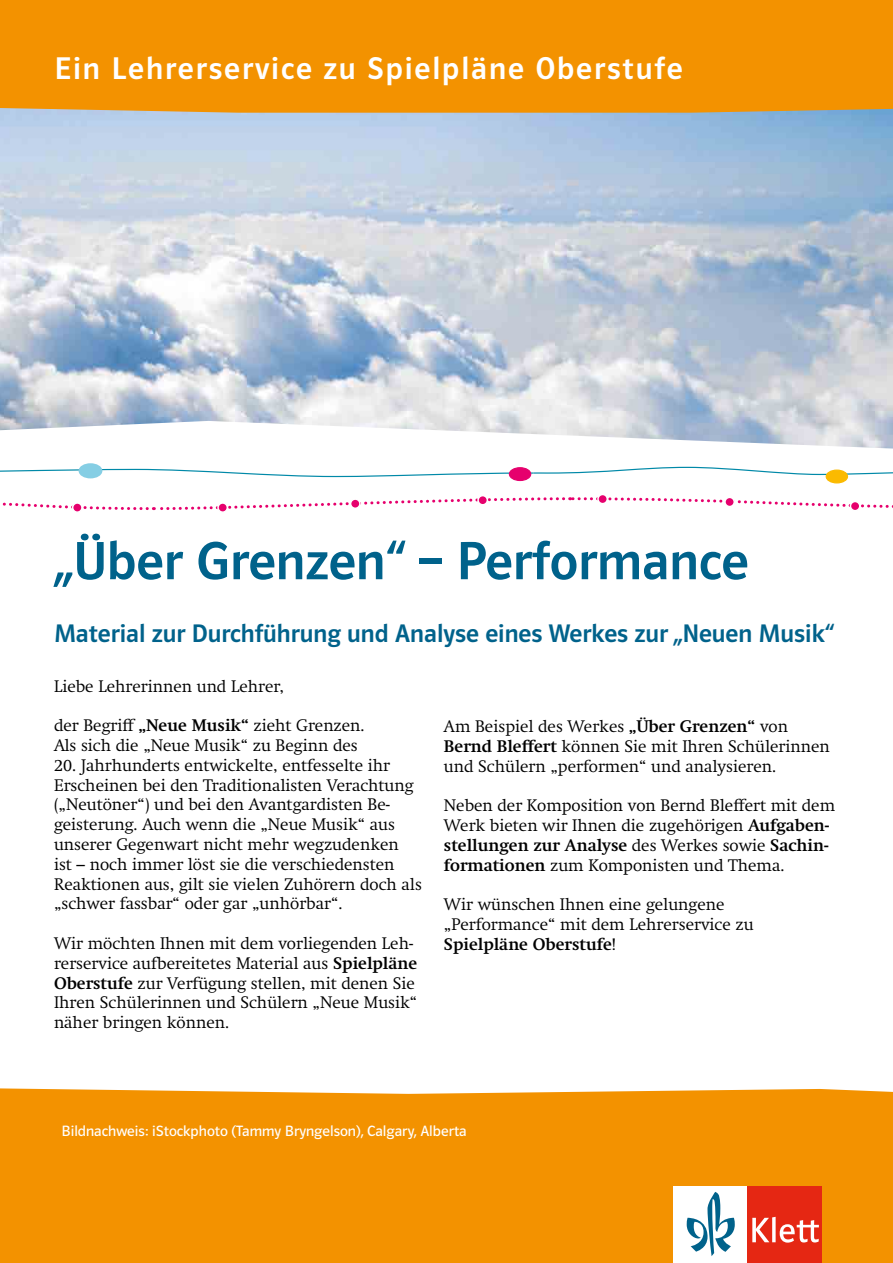
<style>
.page{position:relative;width:893px;height:1263px;background:#fff}
.page>*{position:absolute;margin:0;border:0;box-sizing:border-box;transform-origin:0 0}
.t1{font:54px "Polo ST11 K Krftg";color:#00628b}
.t2{font:31.5px "Polo ST11 K Krftg";letter-spacing:.06em;color:#fff}
.t3{font:25.5px "Polo ST11 K Krftg";color:#00628b}
.t4{font:300 16.5px/19.8px "Klett Swift";color:#000}
.t5{font:15px "Polo ST11 K Buch";color:#fff}
.s1{font-weight:700}
</style>
<div class="page">
<img style="left:0;top:113px;width:893px;height:336px">
<div style="left:0;top:0;width:893px;height:113px;background:#f39200"></div>
<div style="left:0;top:1088px;width:893px;height:175px;background:#f39200"></div>
<div style="left:674px;top:1186px;width:74px;height:77px;background:#fff"></div>
<div style="left:748px;top:1186px;width:74px;height:77px;background:#e52713"></div>
<svg style="left:752px;top:1217px;width:67px;height:25px"></svg>
<svg style="left:687px;top:1192px;width:48px;height:64px"></svg>
<svg style="left:0;top:466px;width:893px;height:12px"></svg>
<div style="left:80px;top:464px;width:21px;height:13px;background:#85cee4;border-radius:50%"></div>
<div style="left:79px;top:463px;width:23px;height:15px;border:2px solid #85cee4;border-radius:50%"></div>
<div style="left:509px;top:468px;width:22px;height:12px;background:#e6006d;border-radius:50%"></div>
<div style="left:509px;top:467px;width:22px;height:14px;border:1px solid #e6006d;border-radius:50%"></div>
<div style="left:826px;top:470px;width:21px;height:13px;background:#fbba00;border-radius:50%"></div>
<div style="left:826px;top:469px;width:22px;height:14px;border:1px solid #fbba00;border-radius:50%"></div>
<svg style="left:2px;top:497px;width:891px;height:14px"></svg>
<div style="left:218px;top:503px;width:9px;height:9px;background:#e6006d;border-radius:50%"></div>
<div style="left:217px;top:502px;width:11px;height:11px;border:2px solid #fff;border-radius:50%"></div>
<div style="left:351px;top:499px;width:9px;height:9px;background:#e6006d;border-radius:50%"></div>
<div style="left:350px;top:498px;width:11px;height:11px;border:2px solid #fff;border-radius:50%"></div>
<div style="left:73px;top:503px;width:9px;height:9px;background:#e6006d;border-radius:50%"></div>
<div style="left:72px;top:502px;width:11px;height:11px;border:2px solid #fff;border-radius:50%"></div>
<div style="left:478px;top:496px;width:9px;height:9px;background:#e6006d;border-radius:50%"></div>
<div style="left:477px;top:495px;width:11px;height:10px;border:2px solid #fff;border-radius:50%"></div>
<div style="left:850px;top:501px;width:10px;height:10px;background:#e6006d;border-radius:50%"></div>
<div style="left:850px;top:501px;width:10px;height:10px;border:2px solid #fff;border-radius:50%"></div>
<div style="left:598px;top:494px;width:9px;height:10px;background:#e6006d;border-radius:50%"></div>
<div style="left:597px;top:494px;width:11px;height:10px;border:2px solid #fff;border-radius:50%"></div>
<div style="left:725px;top:497px;width:9px;height:9px;background:#e6006d;border-radius:50%"></div>
<div style="left:724px;top:497px;width:11px;height:10px;border:2px solid #fff;border-radius:50%"></div>
<p class="t2" style="left:55px;top:51px;width:630px">Ein Lehrerservice zu Spielpläne Oberstufe</p>
<p class="t1" style="left:54px;top:531px;width:696px">„Über Grenzen“ – Performance</p>
<p class="t3" style="left:54px;top:620px;width:782px">Material zur Durchführung und Analyse eines Werkes zur „Neuen Musik“</p>
<p class="t4" style="left:54px;top:676px;width:232px">Liebe Lehrerinnen und Lehrer,</p>
<p class="t4" style="left:54px;top:716px;width:312px">der Begriff <span class="s1">„Neue Musik“</span> zieht Grenzen.<br>Als sich die „Neue Musik“ zu Beginn des</p>
<p class="t4" style="left:54px;top:755px;width:369px">20. Jahrhunderts entwickelte, entfesselte ihr Erscheinen bei den Traditionalisten Verachtung („Neutöner“) und bei den Avantgardisten Be&shy;geisterung. Auch wenn die „Neue Musik“ aus unserer Gegenwart nicht mehr wegzudenken<br>ist – noch immer löst sie die verschiedensten Reaktionen aus, gilt sie vielen Zuhörern doch als „schwer fassbar“ oder gar „unhörbar“.</p>
<p class="t4" style="left:54px;top:933px;width:365px">Wir möchten Ihnen mit dem vorliegenden Leh&shy;rerservice aufbereitetes Material aus <span class="s1">Spielpläne Oberstufe</span> zur Verfügung stellen, mit denen Sie Ihren Schülerinnen und Schülern „Neue Musik“ näher bringen können.</p>
<p class="t4" style="left:444px;top:716px;width:387px">Am Beispiel des Werkes <span class="s1">„Über Grenzen“</span> von<br><span class="s1">Bernd Bleffert</span> können Sie mit Ihren Schülerinnen und Schülern „performen“ und analysieren.</p>
<p class="t4" style="left:444px;top:796px;width:393px">Neben der Komposition von Bernd Bleffert mit dem Werk bieten wir Ihnen die zugehörigen <span class="s1">Aufgaben&shy;stellungen zur Analyse</span> des Werkes sowie <span class="s1">Sachin&shy;formationen</span> zum Komponisten und Thema.</p>
<p class="t4" style="left:444px;top:895px;width:311px">Wir wünschen Ihnen eine gelungene „Performance“ mit dem Lehrerservice zu<br><span class="s1">Spielpläne Oberstufe</span>!</p>
<p class="t5" style="left:62px;top:1123px;width:407px">Bildnachweis: iStockphoto (Tammy Bryngelson), Calgary, Alberta</p>
</div>
